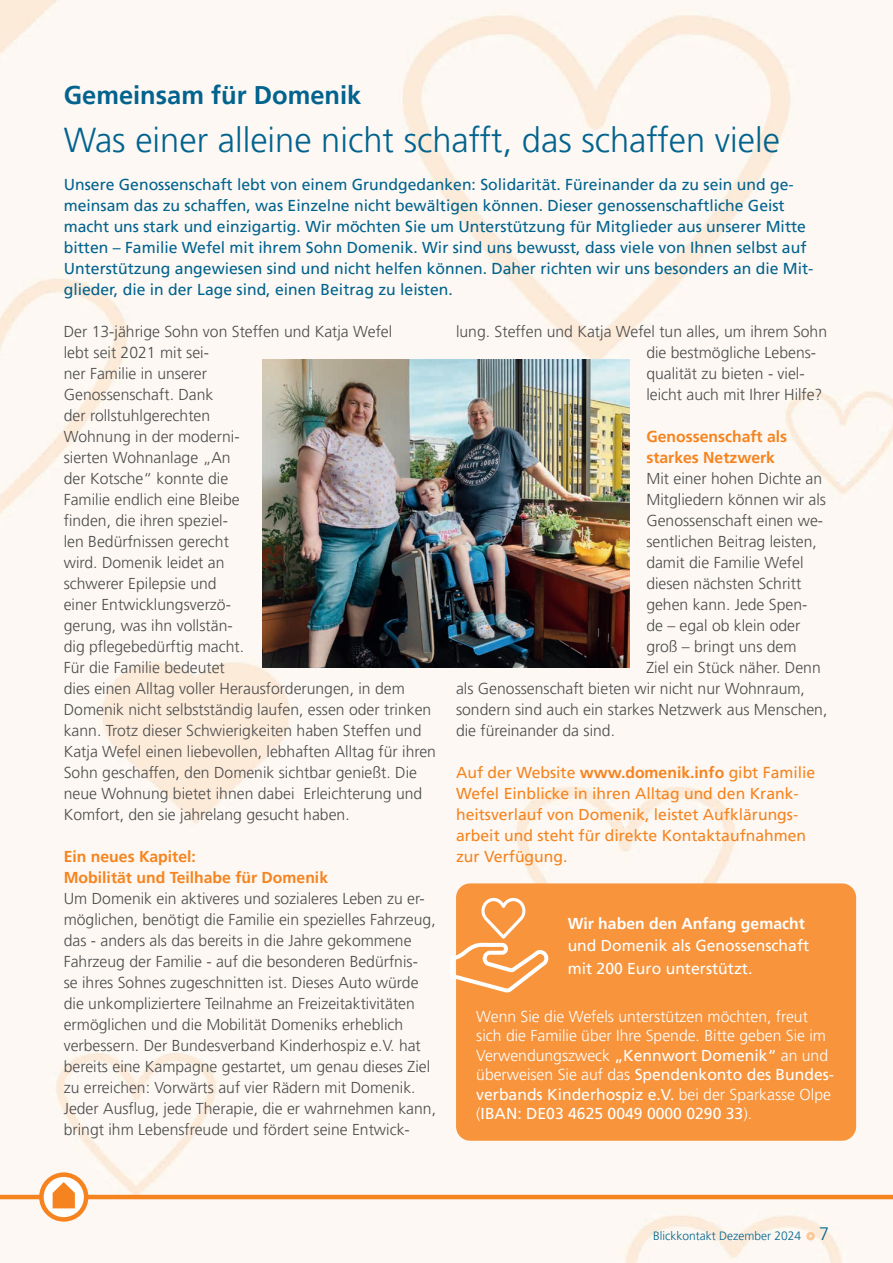
<style>
.page{position:relative;width:893px;height:1263px;background:#fff}
.page>*{position:absolute;margin:0;border:0;box-sizing:border-box;transform-origin:0 0}
.t1{font:300 34.5px "Frutiger LT Pro";color:#01638e}
.t2{font:700 25.5px "Frutiger LT Pro";color:#01638e}
.t3{font:300 15.75px/21px "Frutiger LT Pro";color:#4b4c4d}
.t4{font:15.75px/21px "Frutiger LT Pro";color:#01638e}
.t5{font:300 15.75px/19.5px "Frutiger LT Pro";color:#fff}
.t6{font:15.75px/21px "Frutiger LT Pro";color:#f58420}
.t7{font:700 15.75px/21px "Frutiger LT Pro";color:#f58420}
.t8{font:15.75px/22.5px "Frutiger LT Pro";color:#fff}
.t9{font:700 15.75px "Frutiger LT Pro";color:#fff}
.t10{font:300 12px "Frutiger LT Pro";color:#01638e}
.s1{font-weight:700}
.s2{font-weight:400}
.s3{font-size:18px}
</style>
<div class="page">
<img style="left:0;top:0;width:893px;height:1263px">
<img style="left:263px;top:359px;width:366px;height:308px">
<div style="left:456px;top:883px;width:400px;height:258px;background:#f7943c;border-radius:14px"></div>
<svg style="left:450px;top:898px;width:98px;height:94px"></svg>
<hr style="left:0;top:1195px;width:893px;height:4px;background:#f58420">
<svg style="left:37px;top:1170px;width:54px;height:54px"></svg>
<div style="left:806px;top:1232px;width:9px;height:8px;border:3px solid #fcc99b;border-radius:50%"></div>
<h2 class="t2" style="left:64px;top:80px;width:299px">Gemeinsam für Domenik</h2>
<h1 class="t1" style="left:64px;top:120px;width:718px">Was einer alleine nicht schafft, das schaffen viele</h1>
<p class="t4" style="left:64px;top:174px;width:751px">Unsere Genossenschaft lebt von einem Grundgedanken: Solidarität. Füreinander da zu sein und ge&shy;meinsam das zu schaffen, was Einzelne nicht bewältigen können. Dieser genossenschaftliche Geist macht uns stark und einzigartig. Wir möchten Sie um Unterstützung für Mitglieder aus unserer Mitte bitten – Familie Wefel mit ihrem Sohn Domenik. Wir sind uns bewusst, dass viele von Ihnen selbst auf Unterstützung angewiesen sind und nicht helfen können. Daher richten wir uns besonders an die Mit&shy;glieder, die in der Lage sind, einen Beitrag zu leisten.</p>
<p class="t3" style="left:64px;top:321px;width:374px">Der 13-jährige Sohn von Steffen und Katja Wefel<br>lebt seit 2021 mit sei-<br>ner Familie in unserer<br>Genossenschaft. Dank<br>der rollstuhlgerechten<br>Wohnung in der moderni-<br>sierten Wohnanlage „An<br>der Kotsche“ konnte die<br>Familie endlich eine Bleibe<br>finden, die ihren speziel-<br>len Bedürfnissen gerecht<br>wird. Domenik leidet an<br>schwerer Epilepsie und<br>einer Entwicklungsverzö-<br>gerung, was ihn vollstän-<br>dig pflegebedürftig macht.<br>Für die Familie bedeutet<br>dies einen Alltag voller Herausforderungen, in dem Domenik nicht selbstständig laufen, essen oder trinken kann. Trotz dieser Schwierigkeiten haben Steffen und Katja Wefel einen liebevollen, lebhaften Alltag für ihren Sohn geschaffen, den Domenik sichtbar genießt. Die neue Wohnung bietet ihnen dabei Erleichterung und Komfort, den sie jahrelang gesucht haben.</p>
<p class="t7" style="left:64px;top:846px;width:266px">Ein neues Kapitel:<br>Mobilität und Teilhabe für Domenik</p>
<p class="t3" style="left:64px;top:888px;width:374px">Um Domenik ein aktiveres und sozialeres Leben zu er&shy;möglichen, benötigt die Familie ein spezielles Fahrzeug, das - anders als das bereits in die Jahre gekommene Fahrzeug der Familie - auf die besonderen Bedürfnis-<br>se ihres Sohnes zugeschnitten ist. Dieses Auto würde die unkompliziertere Teilnahme an Freizeitaktivitäten ermöglichen und die Mobilität Domeniks erheblich verbessern. Der Bundesverband Kinderhospiz e.V. hat bereits eine Kampagne gestartet, um genau dieses Ziel zu erreichen: Vorwärts auf vier Rädern mit Domenik.<br>Jeder Ausflug, jede Therapie, die er wahrnehmen kann, bringt ihm Lebensfreude und fördert seine Entwick-</p>
<p class="t3" style="left:646px;top:321px;width:182px;text-indent:-190px">lung. Steffen und Katja Wefel tun alles, um ihrem Sohn die bestmögliche Lebens&shy;qualität zu bieten - viel&shy;leicht auch mit Ihrer Hilfe?</p>
<p class="t7" style="left:646px;top:426px;width:142px">Genossenschaft als starkes Netzwerk</p>
<p class="t3" style="left:646px;top:468px;width:177px">Mit einer hohen Dichte an</p>
<p class="t3" style="left:646px;top:489px;width:181px">Mitgliedern können wir als</p>
<p class="t3" style="left:646px;top:510px;width:178px">Genossenschaft einen we-</p>
<p class="t3" style="left:646px;top:531px;width:172px">sentlichen Beitrag leisten,</p>
<p class="t3" style="left:646px;top:552px;width:159px">damit die Familie Wefel</p>
<p class="t3" style="left:646px;top:573px;width:156px">diesen nächsten Schritt</p>
<p class="t3" style="left:646px;top:594px;width:163px">gehen kann. Jede Spen-</p>
<p class="t3" style="left:646px;top:615px;width:156px">de – egal ob klein oder</p>
<p class="t3" style="left:646px;top:636px;width:152px">groß – bringt uns dem</p>
<p class="t3" style="left:646px;top:657px;width:176px">Ziel ein Stück näher. Denn</p>
<p class="t3" style="left:456px;top:678px;width:350px">als Genossenschaft bieten wir nicht nur Wohnraum,</p>
<p class="t3" style="left:456px;top:699px;width:373px">sondern sind auch ein starkes Netzwerk aus Menschen,</p>
<p class="t3" style="left:456px;top:720px;width:161px">die füreinander da sind.</p>
<p class="t6" style="left:456px;top:762px;width:361px">Auf der Website <span class="s1">www.domenik.info</span> gibt Familie Wefel Einblicke in ihren Alltag und den Krank&shy;heitsverlauf von Domenik, leistet Aufklärungs&shy;arbeit und steht für direkte Kontaktaufnahmen zur Verfügung.</p>
<p class="t9" style="left:568px;top:914px;width:239px">Wir haben den Anfang gemacht</p>
<p class="t8" style="left:568px;top:934px;width:243px">und Domenik als Genossenschaft mit 200 Euro unterstützt.</p>
<p class="t5" style="left:476px;top:1007px;width:359px">Wenn Sie die Wefels unterstützen möchten, freut sich die Familie über Ihre Spende. Bitte geben Sie im Verwendungszweck <span class="s2">„Kennwort Domenik“</span> an und überweisen Sie auf das <span class="s2">Spendenkonto des Bundes&shy;verbands Kinderhospiz e.V.</span> bei der Sparkasse Olpe (<span class="s2">IBAN: DE03 4625 0049 0000 0290 33</span>).</p>
<p class="t10" style="left:653px;top:1229px;width:177px">Blickkontakt Dezember 2024 <span class="s3">7</span></p>
</div>
